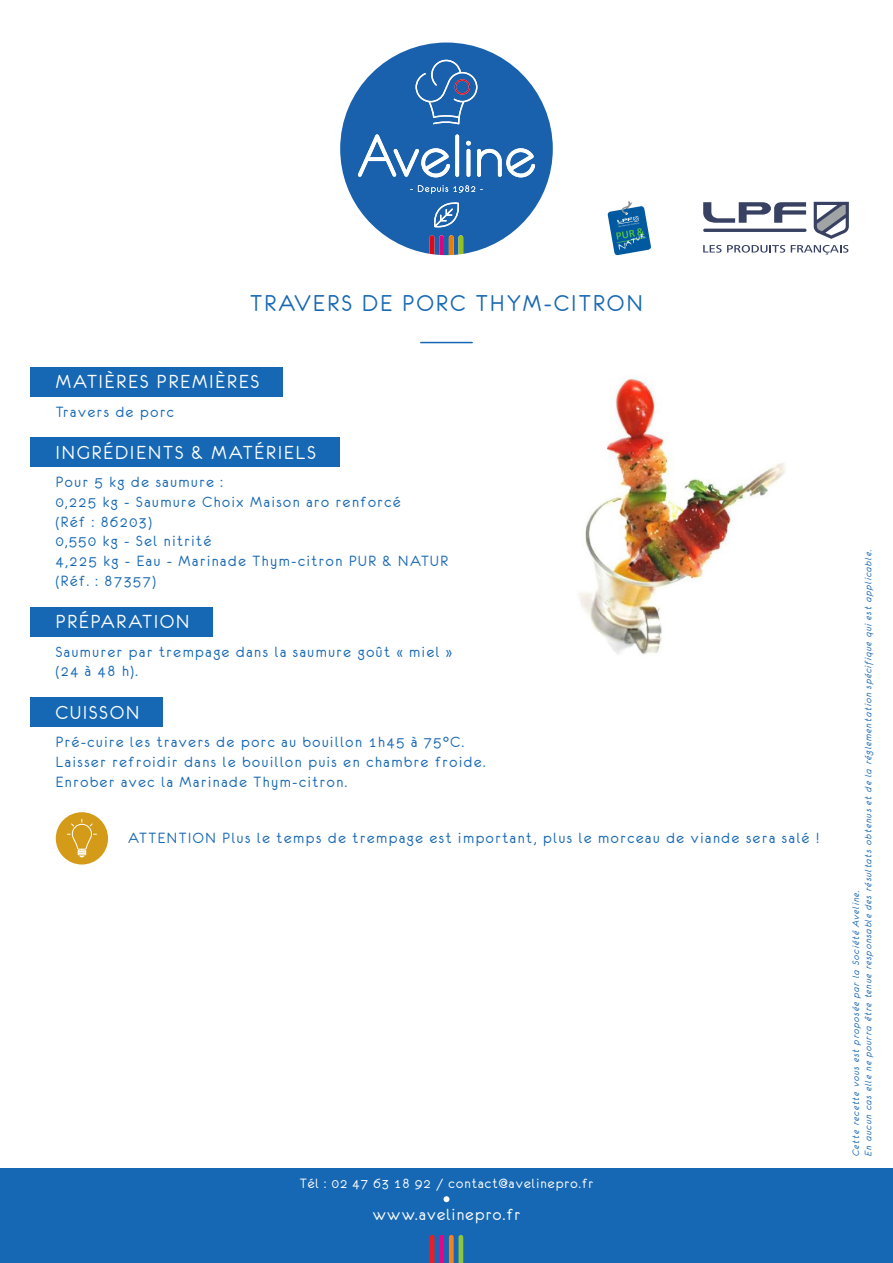
<style>
.page{position:relative;width:893px;height:1263px;background:#fff}
.page>*{position:absolute;margin:0;border:0;box-sizing:border-box;transform-origin:0 0}
.t1{font:25.5px "Eurofurenceregular";letter-spacing:.1em;color:#1768b4}
.TITRE{font:21px "Eurofurenceregular";letter-spacing:.1em;color:#fff}
.t2{font:18px "Eurofurenceregular";letter-spacing:.075em;color:#fff}
.TEXTE{font:16.5px/19.8px "Eurofurenceregular";letter-spacing:.1em;color:#1768b4}
.t3{font:15px "Eurofurenceregular";letter-spacing:.075em;color:#fff}
.t4{font:10.5px "Eurofurenceitalic";letter-spacing:.1em;color:#1768b4}
</style>
<div class="page">
<img style="left:578px;top:377px;width:207px;height:278px">
<div style="left:0;top:1168px;width:893px;height:95px;background:#1768b4"></div>
<svg style="left:340px;top:43px;width:213px;height:211px;fill:#1961ac"></svg>
<svg style="left:433px;top:202px;width:27px;height:26px"></svg>
<svg style="left:416px;top:60px;width:61px;height:64px;background:#3973b3"></svg>
<svg style="left:430px;top:235px;width:33px;height:20px"></svg>
<svg style="left:410px;top:185px;width:73px;height:9px"></svg>
<svg style="left:466px;top:141px;width:5px;height:5px"></svg>
<svg style="left:358px;top:134px;width:92px;height:43px"></svg>
<svg style="left:455px;top:134px;width:4px;height:43px"></svg>
<hr style="left:467px;top:149px;width:3px;height:28px;background:#fff;border-radius:2px">
<svg style="left:477px;top:148px;width:58px;height:29px"></svg>
<svg style="left:430px;top:1235px;width:33px;height:28px"></svg>
<svg style="left:443px;top:1196px;width:6px;height:6px"></svg>
<hr style="left:421px;top:342px;width:51px;height:1px;background:#1768b4">
<svg style="left:703px;top:245px;width:82px;height:8px"></svg>
<svg style="left:791px;top:245px;width:57px;height:10px"></svg>
<svg style="left:814px;top:202px;width:35px;height:37px"></svg>
<hr style="left:703px;top:229px;width:104px;height:3px;background:#384162;border-radius:2px">
<svg style="left:703px;top:202px;width:103px;height:21px"></svg>
<div style="left:30px;top:367px;width:253px;height:29px;background:#1768b4"></div>
<div style="left:30px;top:437px;width:309px;height:30px;background:#1768b4"></div>
<div style="left:30px;top:607px;width:183px;height:29px;background:#1768b4"></div>
<div style="left:30px;top:697px;width:133px;height:30px;background:#1768b4"></div>
<svg style="left:608px;top:201px;width:43px;height:54px"></svg>
<div style="left:56px;top:812px;width:52px;height:52px;background:#d49b18;border-radius:50%"></div>
<svg style="left:67px;top:819px;width:29px;height:38px"></svg>
<p class="t1" style="left:250px;top:290px;width:394px">TRAVERS DE PORC THYM-CITRON</p>
<p class="TITRE" style="left:56px;top:371px;width:205px">MATIÈRES PREMIÈRES</p>
<p class="TEXTE" style="left:56px;top:401px;width:120px">Travers de porc</p>
<p class="TITRE" style="left:56px;top:442px;width:262px">INGRÉDIENTS &amp; MATÉRIELS</p>
<p class="TEXTE" style="left:56px;top:472px;width:394px">Pour 5 kg de saumure :<br>0,225 kg - Saumure Choix Maison aro renforcé<br>(Réf : 86203)<br>0,550 kg - Sel nitrité<br>4,225 kg - Eau - Marinade Thym-citron PUR &amp; NATUR (Réf. : 87357)</p>
<p class="TITRE" style="left:56px;top:611px;width:135px">PRÉPARATION</p>
<p class="TEXTE" style="left:56px;top:641px;width:398px">Saumurer par trempage dans la saumure goût « miel » (24 à 48 h).</p>
<p class="TITRE" style="left:56px;top:701px;width:85px">CUISSON</p>
<p class="TEXTE" style="left:56px;top:732px;width:431px">Pré-cuire les travers de porc au bouillon 1h45 à 75°C.<br>Laisser refroidir dans le bouillon puis en chambre froide.<br>Enrober avec la Marinade Thym-citron.</p>
<p class="TEXTE" style="left:128px;top:828px;width:692px">ATTENTION Plus le temps de trempage est important, plus le morceau de viande sera salé !</p>
<p class="t3" style="left:300px;top:1176px;width:295px">Tél : 02 47 63 18 92 / contact@avelinepro.fr</p>
<p class="t2" style="left:373px;top:1206px;width:149px">www.avelinepro.fr</p>
<p class="t4" style="left:863px;top:1156px;width:608px;rotate:-90deg">En aucun cas elle ne pourra être tenue responsable des résultats obtenus et de la réglementation spécifique qui est applicable.</p>
<p class="t4" style="left:850px;top:1156px;width:267px;rotate:-90deg">Cette recette vous est proposée par la Société Aveline.</p>
</div>
